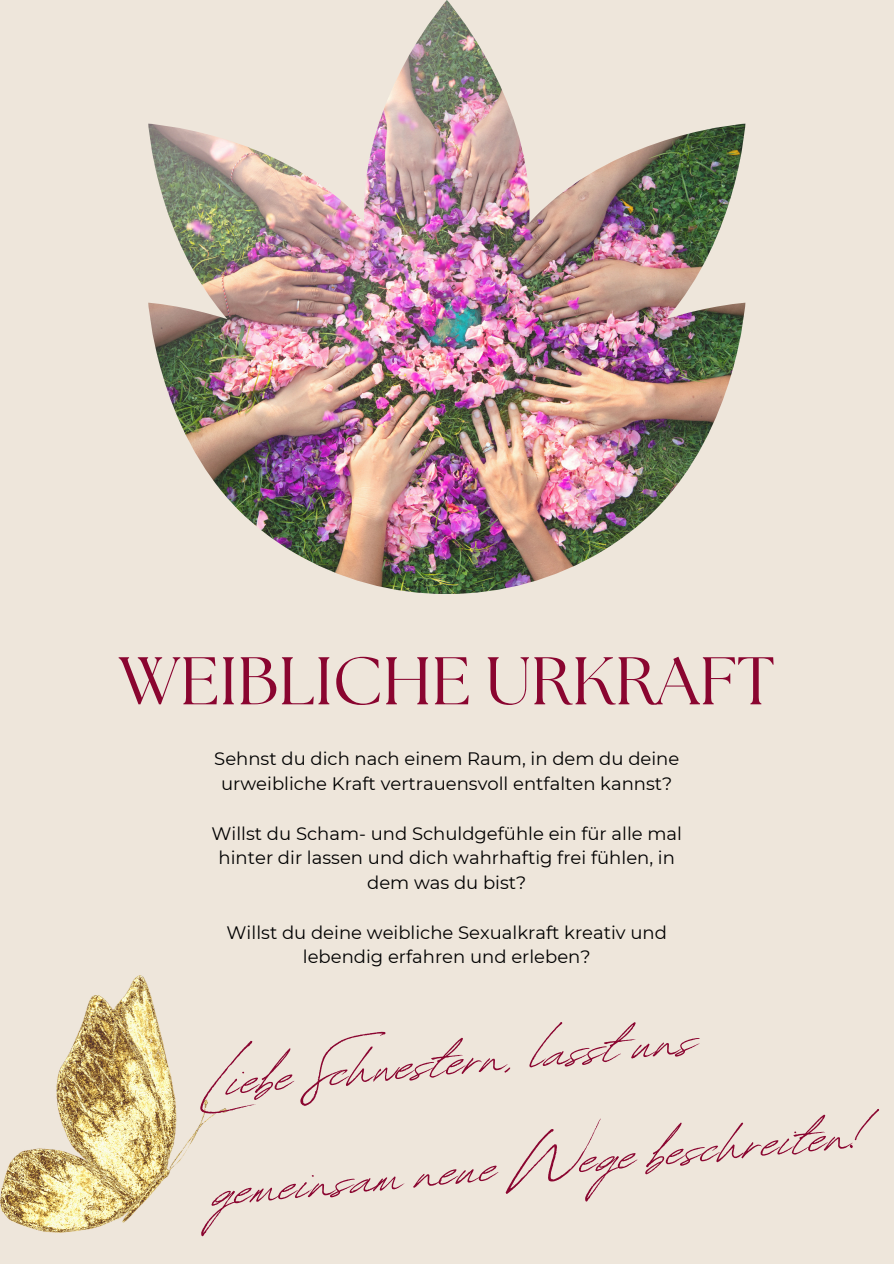
<style>
.page{position:relative;width:894px;height:1264px;background:#fff}
.page>*{position:absolute;margin:0;border:0;box-sizing:border-box;transform-origin:0 0}
.t1{font:84px/108.8px "Revive 80 Signature";color:#8a0530}
.t2{font:67.2px "The Seasons";color:#8a0530}
.t3{font:18px/24.8px "Montserrat";color:#000;text-align:center}
</style>
<div class="page">
<div style="left:0;top:0;width:893px;height:1263px;background:#eee6db"></div>
<img style="left:148px;top:0;width:597px;height:594px">
<img style="left:0;top:975px;width:226px;height:257px">
<h1 class="t2" style="left:119px;top:650px;width:657px">WEIBLICHE URKRAFT</h1>
<p class="t3" style="left:214px;top:746px;width:466px">Sehnst du dich nach einem Raum, in dem du deine</p>
<p class="t3" style="left:221px;top:771px;width:452px">urweibliche Kraft vertrauensvoll entfalten kannst?</p>
<p class="t3" style="left:211px;top:820px;width:472px">Willst du Scham- und Schuldgefühle ein für alle mal hinter dir lassen und dich wahrhaftig frei fühlen, in dem was du bist?</p>
<p class="t3" style="left:226px;top:919px;width:441px">Willst du deine weibliche Sexualkraft kreativ und</p>
<p class="t3" style="left:303px;top:944px;width:289px">lebendig erfahren und erleben?</p>
<p class="t1" style="left:197px;top:1012px;width:656px;rotate:-5deg">Liebe Schwestern, lasst uns gemeinsam neue Wege beschreiten!</p>
</div>
